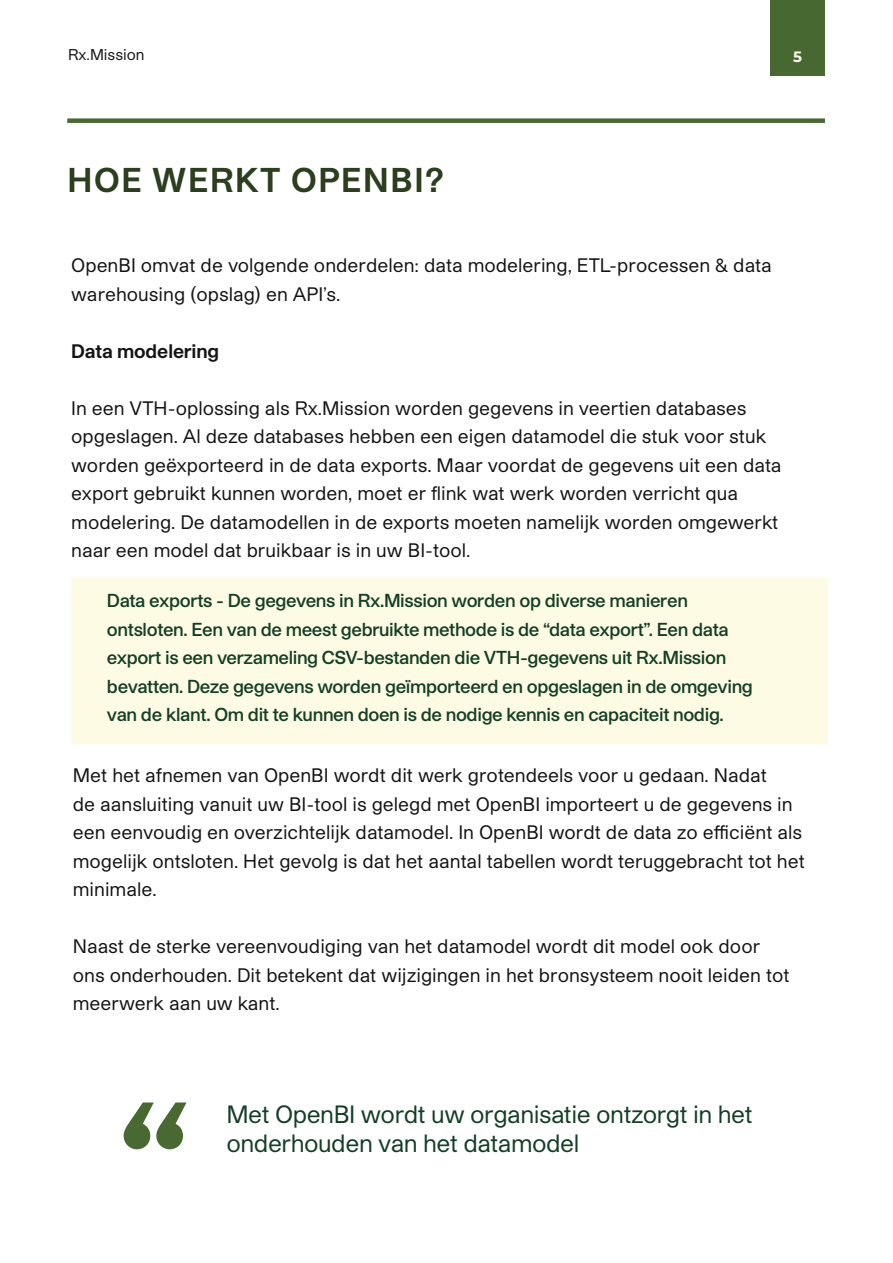
<style>
.page{position:relative;width:893px;height:1263px;background:#fff}
.page>*{position:absolute;margin:0;border:0;box-sizing:border-box;transform-origin:0 0}
.t1{font:700 33px "Studio Pro";letter-spacing:.05em;color:#2b3e1e}
.t2{font:24px/28.8px "Studio Pro";letter-spacing:-.02em;color:#143e26}
.t3{font:18.75px/28.5px "Studio Pro";color:#141415}
.t4{font:700 18.75px "Studio Pro";color:#141415}
.t5{font:600 18px/28.5px "Studio Pro";letter-spacing:-.02em;color:#143e26}
.t6{font:15px "Studio Pro";color:#141415}
.t7{font:700 15px "Montserrat";color:#fffdf1}
</style>
<div class="page">
<div style="left:770px;top:0;width:55px;height:76px;background:#476931"></div>
<div style="left:67px;top:118px;width:758px;height:5px;background:#486931"></div>
<svg style="left:124px;top:1102px;width:62px;height:47px"></svg>
<div style="left:71px;top:578px;width:757px;height:166px;background:#fdfbe4"></div>
<p class="t6" style="left:68px;top:45px;width:78px">Rx.Mission</p>
<p class="t7" style="left:793px;top:46px;width:10px">5</p>
<h1 class="t1" style="left:67px;top:157px;width:378px">HOE WERKT OPENBI?</h1>
<p class="t3" style="left:71px;top:251px;width:702px">OpenBI omvat de volgende onderdelen: data modelering, ETL-processen &amp; data warehousing (opslag) en API’s.</p>
<p class="t4" style="left:71px;top:338px;width:149px">Data modelering</p>
<p class="t3" style="left:71px;top:393px;width:712px">In een VTH-oplossing als Rx.Mission worden gegevens in veertien databases opgeslagen. Al deze databases hebben een eigen datamodel die stuk voor stuk worden geëxporteerd in de data exports. Maar voordat de gegevens uit een data export gebruikt kunnen worden, moet er flink wat werk worden verricht qua modelering. De datamodellen in de exports moeten namelijk worden omgewerkt naar een model dat bruikbaar is in uw BI-tool.</p>
<p class="t5" style="left:107px;top:586px;width:647px">Data exports - De gegevens in Rx.Mission worden op diverse manieren ontsloten. Een van de meest gebruikte methode is de “data export”. Een data export is een verzameling CSV-bestanden die VTH-gegevens uit Rx.Mission bevatten. Deze gegevens worden geïmporteerd en opgeslagen in de omgeving van de klant. Om dit te kunnen doen is de nodige kennis en capaciteit nodig.</p>
<p class="t3" style="left:73px;top:761px;width:733px">Met het afnemen van OpenBI wordt dit werk grotendeels voor u gedaan. Nadat<br>de aansluiting vanuit uw BI-tool is gelegd met OpenBI importeert u de gegevens in een eenvoudig en overzichtelijk datamodel. In OpenBI wordt de data zo efficiënt als mogelijk ontsloten. Het gevolg is dat het aantal tabellen wordt teruggebracht tot het minimale.</p>
<p class="t3" style="left:73px;top:932px;width:718px">Naast de sterke vereenvoudiging van het datamodel wordt dit model ook door ons onderhouden. Dit betekent dat wijzigingen in het bronsysteem nooit leiden tot meerwerk aan uw kant.</p>
<p class="t2" style="left:226px;top:1099px;width:528px">Met OpenBI wordt uw organisatie ontzorgt in het onderhouden van het datamodel</p>
</div>
